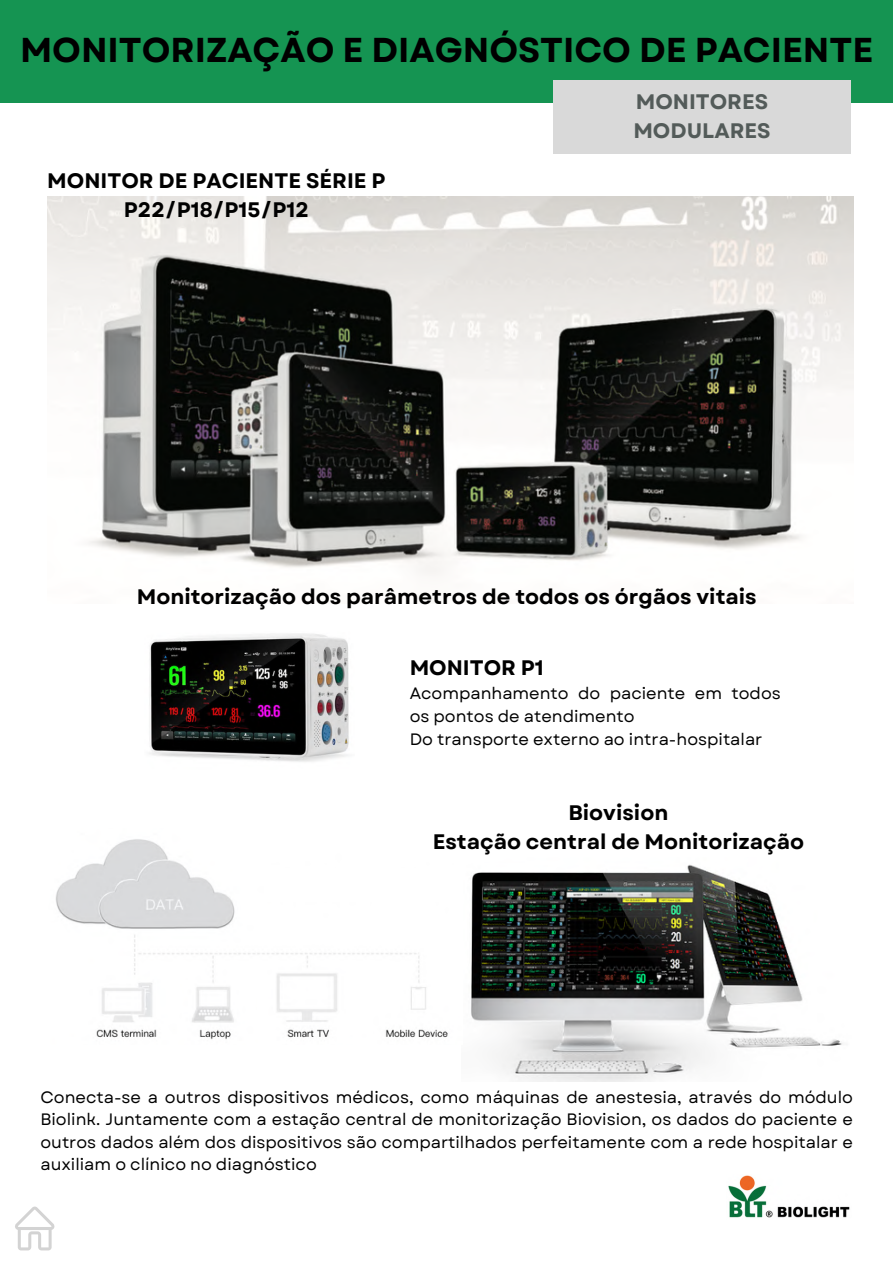
<style>
.page{position:relative;width:893px;height:1264px;background:#fff}
.page>*{position:absolute;margin:0;border:0;box-sizing:border-box;transform-origin:0 0}
.t1{font:700 34.5px "Garet";color:#000}
.t2{font:700 21px/29.2px "Garet";color:#000;text-align:center}
.t3{font:700 21px/29.2px "Garet";color:#535b59}
.t4{font:16.5px/22.5px "Garet";color:#000}
</style>
<div class="page">
<img style="left:47px;top:197px;width:806px;height:378px">
<img style="left:728px;top:1175px;width:122px;height:43px">
<img style="left:149px;top:633px;width:200px;height:129px">
<div style="left:0;top:0;width:892px;height:102px;background:#159452"></div>
<div style="left:553px;top:81px;width:297px;height:73px;background:#d9d9d9"></div>
<svg style="left:15px;top:1206px;width:40px;height:44px"></svg>
<img style="left:471px;top:864px;width:372px;height:217px">
<img style="left:55px;top:839px;width:393px;height:201px">
<div style="left:264px;top:868px;width:198px;height:34px;background:#fff"></div>
<h1 class="t1" style="left:20px;top:25px;width:854px">MONITORIZAÇÃO E DIAGNÓSTICO DE PACIENTE</h1>
<p class="t3" style="left:633px;top:87px;width:139px">MONITORES<br>MODULARES</p>
<p class="t2" style="left:47px;top:166px;width:340px">MONITOR DE PACIENTE SÉRIE P<br>P22/P18/P15/P12</p>
<p class="t2" style="left:137px;top:582px;width:621px">Monitorização dos parâmetros de todos os órgãos vitais</p>
<p class="t2" style="left:409px;top:653px;width:136px">MONITOR P1</p>
<p class="t4" style="left:409px;top:682px;width:372px">Acompanhamento do paciente em todos os pontos de atendimento<br>Do transporte externo ao intra-hospitalar</p>
<p class="t2" style="left:432px;top:797px;width:373px">Biovision<br>Estação central de Monitorização</p>
<p class="t4" style="left:40px;top:1085px;width:814px;text-align:justify">Conecta-se a outros dispositivos médicos, como máquinas de anestesia, através do módulo Biolink. Juntamente com a estação central de monitorização Biovision, os dados do paciente e outros dados além dos dispositivos são compartilhados perfeitamente com a rede hospitalar e auxiliam o clínico no diagnóstico</p>
</div>
